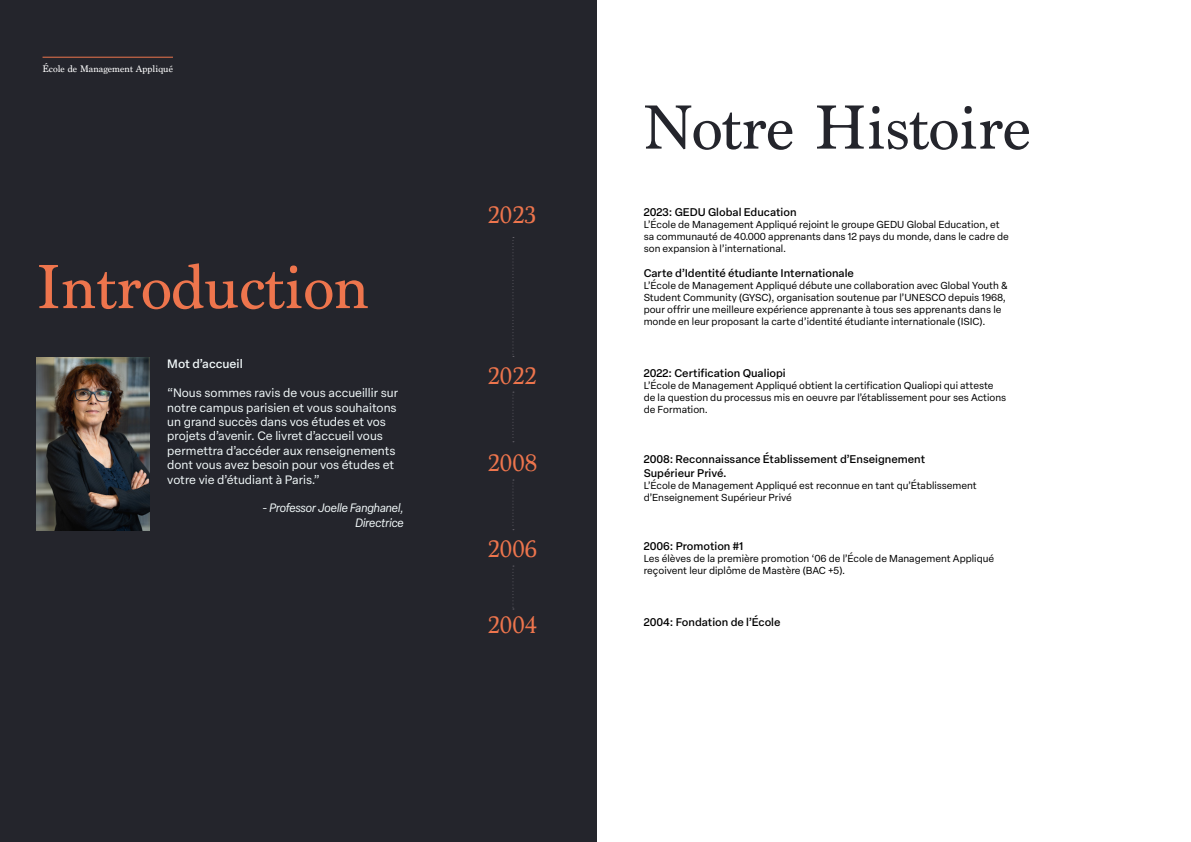
<style>
.page{position:relative;width:1191px;height:842px;background:#fff}
.page>*{position:absolute;margin:0;border:0;box-sizing:border-box;transform-origin:0 0}
.t1{font:65px "Marion";color:#24252c}
.t2{font:65px "Marion";color:#ee754d}
.t3{font:25px "Marion";color:#ee754d}
.t4{font:12px/14.4px "Elza Text";color:#f3fafb}
.t5{font:italic 12px/14.4px "Elza";color:#f3fafb;text-align:right}
.t6{font:500 12px "Elza Text";color:#f3fafb}
.t7{font:500 11px/13.2px "Elza Text";color:#000}
.t8{font:10px/12px "Elza Text";color:#000}
.t9{font:10px "Marion";color:#fff}
</style>
<div class="page">
<div style="left:0;top:0;width:596px;height:842px;background:#24252c"></div>
<svg style="left:512px;top:237px;width:2px;height:120px"></svg>
<hr style="left:43px;top:57px;width:130px;height:1px;background:#ee754d">
<svg style="left:512px;top:392px;width:2px;height:50px"></svg>
<svg style="left:512px;top:479px;width:2px;height:51px"></svg>
<img style="left:36px;top:357px;width:114px;height:173px">
<svg style="left:512px;top:566px;width:2px;height:43px"></svg>
<p class="t9" style="left:43px;top:63px;width:132px">École de Management Appliqué</p>
<h1 class="t2" style="left:36px;top:250px;width:335px">Introduction</h1>
<p class="t6" style="left:167px;top:355px;width:77px">Mot d’accueil</p>
<p class="t4" style="left:167px;top:385px;width:232px">“Nous sommes ravis de vous accueillir sur notre campus parisien et vous souhaitons un grand succès dans vos études et vos projets d’avenir. Ce livret d’accueil vous permettra d’accéder aux renseignements dont vous avez besoin pour vos études et votre vie d’étudiant à Paris.”</p>
<p class="t5" style="left:262px;top:501px;width:143px">- Professor Joelle Fanghanel,<br>Directrice</p>
<h2 class="t3" style="left:488px;top:201px;width:50px">2023</h2>
<h2 class="t3" style="left:488px;top:361px;width:51px">2022</h2>
<h2 class="t3" style="left:488px;top:448px;width:51px">2008</h2>
<h2 class="t3" style="left:488px;top:535px;width:51px">2006</h2>
<h2 class="t3" style="left:488px;top:611px;width:51px">2004</h2>
<h1 class="t1" style="left:643px;top:91px;width:389px">Notre Histoire</h1>
<p class="t7" style="left:643px;top:205px;width:154px">2023: GEDU Global Education</p>
<p class="t8" style="left:643px;top:218px;width:367px">L’École de Management Appliqué rejoint le groupe GEDU Global Education, et sa communauté de 40.000 apprenants dans 12 pays du monde, dans le cadre de son expansion à l’international.</p>
<p class="t7" style="left:643px;top:266px;width:212px">Carte d’Identité étudiante Internationale</p>
<p class="t8" style="left:643px;top:279px;width:365px">L’École de Management Appliqué débute une collaboration avec Global Youth &amp; Student Community (GYSC), organisation soutenue par l’UNESCO depuis 1968, pour offrir une meilleure expérience apprenante à tous ses apprenants dans le monde en leur proposant la carte d’identité étudiante internationale (ISIC).</p>
<p class="t7" style="left:643px;top:366px;width:144px">2022: Certification Qualiopi</p>
<p class="t8" style="left:643px;top:379px;width:364px">L’École de Management Appliqué obtient la certification Qualiopi qui atteste de la question du processus mis en oeuvre par l’établissement pour ses Actions de Formation.</p>
<p class="t7" style="left:643px;top:452px;width:283px">2008: Reconnaissance Établissement d’Enseignement<br>Supérieur Privé.</p>
<p class="t8" style="left:643px;top:479px;width:334px">L’École de Management Appliqué est reconnue en tant qu’Établissement d’Enseignement Supérieur Privé</p>
<p class="t7" style="left:643px;top:539px;width:101px">2006: Promotion #1</p>
<p class="t8" style="left:643px;top:552px;width:352px">Les élèves de la première promotion ‘06 de l’École de Management Appliqué reçoivent leur diplôme de Mastère (BAC +5).</p>
<p class="t7" style="left:643px;top:615px;width:138px">2004: Fondation de l’École</p>
</div>
